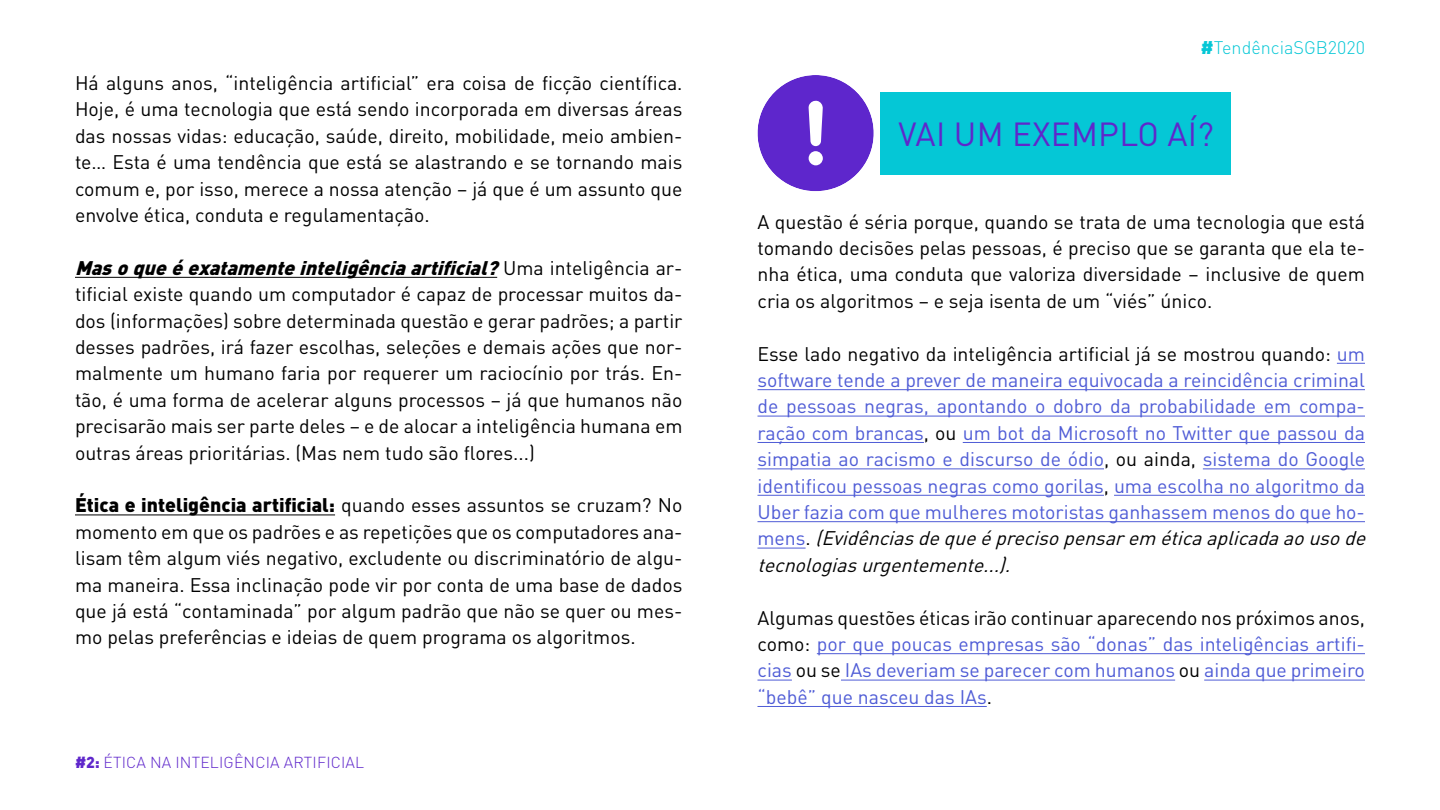
<style>
.page{position:relative;width:1440px;height:810px;background:#fff}
.page>*{position:absolute;margin:0;border:0;box-sizing:border-box;transform-origin:0 0}
.t1{font:33px "DIN Pro";letter-spacing:.01em;color:#5f27cb}
.t2{font:19.5px/26.4px "DIN Pro";color:#000;text-align:justify}
.t3{font:19.5px/26.4px "DIN Pro";color:#4f5cd6}
.t4{font:300 18px "DIN Pro";color:#05c7d6}
.t5{font:300 15.75px "DIN Pro";letter-spacing:.01em;color:#5f27cb}
.s1{font-weight:900;font-style:italic}
.s2{font-weight:900}
.s3{color:#000}
.s4{font-style:italic;color:#000}
</style>
<div class="page">
<hr style="left:75px;top:277px;width:422px;height:1px;background:#000">
<hr style="left:75px;top:514px;width:260px;height:1px;background:#000">
<svg style="left:1337px;top:363px;width:28px;height:1px"></svg>
<hr style="left:758px;top:389px;width:607px;height:1px;background:#4f5cd6">
<hr style="left:758px;top:416px;width:607px;height:1px;background:#4f5cd6">
<hr style="left:758px;top:442px;width:166px;height:1px;background:#4f5cd6">
<hr style="left:963px;top:442px;width:402px;height:1px;background:#4f5cd6">
<hr style="left:758px;top:468px;width:346px;height:1px;background:#4f5cd6">
<hr style="left:1203px;top:468px;width:162px;height:1px;background:#4f5cd6">
<hr style="left:758px;top:495px;width:346px;height:1px;background:#4f5cd6">
<hr style="left:1114px;top:495px;width:251px;height:1px;background:#4f5cd6">
<hr style="left:758px;top:521px;width:607px;height:1px;background:#4f5cd6">
<hr style="left:758px;top:548px;width:48px;height:1px;background:#4f5cd6">
<hr style="left:817px;top:653px;width:548px;height:1px;background:#4f5cd6">
<hr style="left:758px;top:680px;width:34px;height:1px;background:#4f5cd6">
<hr style="left:841px;top:680px;width:334px;height:1px;background:#4f5cd6">
<hr style="left:1204px;top:680px;width:161px;height:1px;background:#4f5cd6">
<hr style="left:758px;top:706px;width:229px;height:1px;background:#4f5cd6">
<div style="left:880px;top:92px;width:352px;height:82px;background:#05c7d6"></div>
<svg style="left:758px;top:75px;width:116px;height:116px"></svg>
<p class="t2" style="left:75px;top:69px;width:609px">Há alguns anos, “inteligência artificial” era coisa de ficção científica.<br>Hoje, é uma tecnologia que está sendo incorporada em diversas áreas das nossas vidas: educação, saúde, direito, mobilidade, meio ambien&shy;te… Esta é uma tendência que está se alastrando e se tornando mais comum e, por isso, merece a nossa atenção – já que é um assunto que envolve ética, conduta e regulamentação.</p>
<p class="t2" style="left:75px;top:254px;width:609px"><span class="s1">Masoqueéexatamenteinteligênciaartificial?</span>U m a i n t e l i g ê n c i a a r - tificial existe quando um computador é capaz de processar muitos da&shy;dos (informações) sobre determinada questão e gerar padrões; a partir desses padrões, irá fazer escolhas, seleções e demais ações que nor&shy;malmente um humano faria por requerer um raciocínio por trás. En&shy;tão, é uma forma de acelerar alguns processos – já que humanos não precisarão mais ser parte deles – e de alocar a inteligência humana em outras áreas prioritárias. (Mas nem tudo são flores...)</p>
<p class="t2" style="left:75px;top:491px;width:609px"><span class="s2">Ética e inteligência artificial:</span> quando esses assuntos se cruzam? No momento em que os padrões e as repetições que os computadores ana&shy;lisam têm algum viés negativo, excludente ou discriminatório de algu&shy;ma maneira. Essa inclinação pode vir por conta de uma base de dados que já está “contaminada” por algum padrão que não se quer ou mes&shy;mo pelas preferências e ideias de quem programa os algoritmos.</p>
<p class="t5" style="left:75px;top:752px;width:291px"><span class="s2">#2:</span> ÉTICA NA INTELIGÊNCIA ARTIFICIAL</p>
<p class="t4" style="left:1201px;top:36px;width:166px"><span class="s2">#</span>TendênciaSGB2020</p>
<h1 class="t1" style="left:898px;top:111px;width:317px">VAI UM EXEMPLO AÍ?</h1>
<p class="t2" style="left:758px;top:208px;width:609px">A questão é séria porque, quando se trata de uma tecnologia que está tomando decisões pelas pessoas, é preciso que se garanta que ela te&shy;nha ética, uma conduta que valoriza diversidade – inclusive de quem cria os algoritmos – e seja isenta de um “viés” único.</p>
<p class="t3" style="left:757px;top:340px;width:616px"><span class="s3">Esse lado negativo da inteligência artificial já se mostrou quando:</span> um software tende a prever de maneira equivocada a reincidência criminal de pessoas negras, apontando o dobro da probabilidade em compa&shy;ração com brancas<span class="s3">, ou</span> um bot da Microsoft no Twitter que passou da simpatia ao racismo e discurso de ódio<span class="s3">, ou ainda,</span> sistema do Google identificou pessoas negras como gorilas<span class="s3">,</span> uma escolha no algoritmo da Uber fazia com que mulheres motoristas ganhassem menos do que ho&shy;m e n s <span class="s3">.</span> <span class="s4">(Evidênciasdequeéprecisopensarem éticaaplicadaaousode tecnologiasurgentemente...).</span></p>
<p class="t3" style="left:758px;top:604px;width:609px;text-align:justify"><span class="s3">Algumas questões éticas irão continuar aparecendo nos próximos anos, como:</span> por que poucas empresas são “donas” das inteligências artifi&shy;cias <span class="s3">ou se</span> IAs deveriam se parecer com humanos <span class="s3">ou</span> ainda que primeiro “bebê” que nasceu das IAs<span class="s3">.</span></p>
</div>
